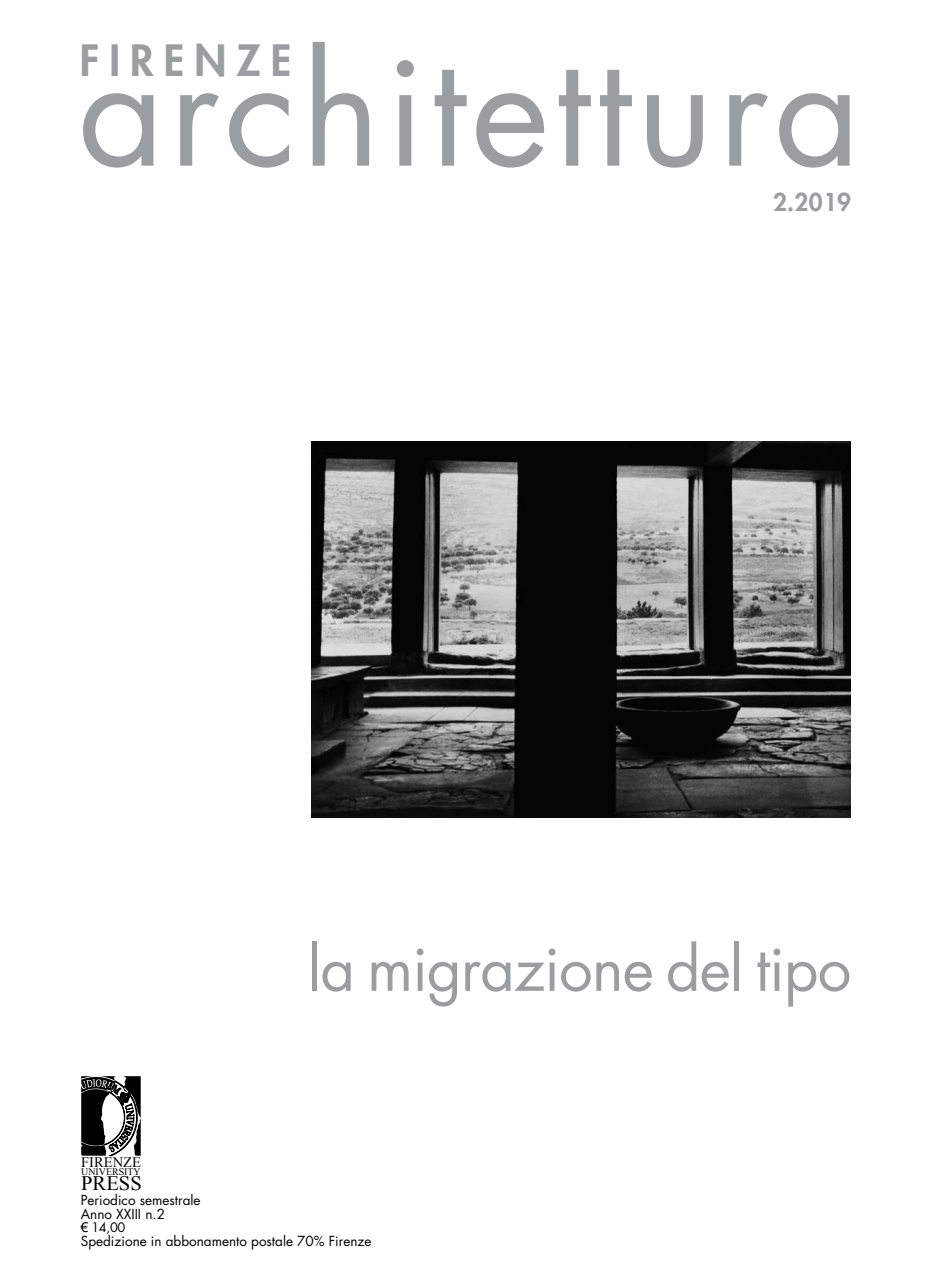
<style>
.page{position:relative;width:936px;height:1263px;background:#fff}
.page>*{position:absolute;margin:0;border:0;box-sizing:border-box;transform-origin:0 0}
.t1{font:150px "Futura";letter-spacing:.035em;color:#9c9d9f}
.t2{font:60px "Futura";letter-spacing:-.015em;color:#9c9d9f}
.t3{font:800 42px "Futura";letter-spacing:.24em;color:#9c9d9f}
.t4{font:800 24px "Futura";color:#9c9d9f}
.t5{font:20.55px "Times New Roman";color:#000}
.t6{font:14.55px "Times New Roman";color:#000}
.t7{font:13.5px/13.5px "Futura";color:#000}
.t8{font:12.75px "Futura";color:#000}
.t9{font:9.9px "Times New Roman";color:#000}
.s1{font-family:"Arial";font-size:13.5px}
</style>
<div class="page">
<img style="left:311px;top:441px;width:539px;height:376px">
<svg style="left:81px;top:1076px;width:60px;height:80px"></svg>
<h1 class="t1" style="left:78px;top:7px;width:784px">architettura</h1>
<h3 class="t3" style="left:80px;top:32px;width:213px">FIRENZE</h3>
<h3 class="t4" style="left:773px;top:186px;width:79px">2.2019</h3>
<p class="t6" style="left:81px;top:1152px;width:61px">FIRENZE</p>
<p class="t9" style="left:81px;top:1164px;width:61px">UNIVERSITY</p>
<h3 class="t5" style="left:81px;top:1169px;width:62px">PRESS</h3>
<h2 class="t2" style="left:307px;top:927px;width:545px">la migrazione del tipo</h2>
<p class="t7" style="left:81px;top:1193px;width:121px">Periodico semestrale<br>Anno XXIII n.2</p>
<p class="t8" style="left:81px;top:1219px;width:46px"><span class="s1">€</span> 14,00</p>
<p class="t7" style="left:81px;top:1234px;width:292px">Spedizione in abbonamento postale 70% Firenze</p>
</div>
